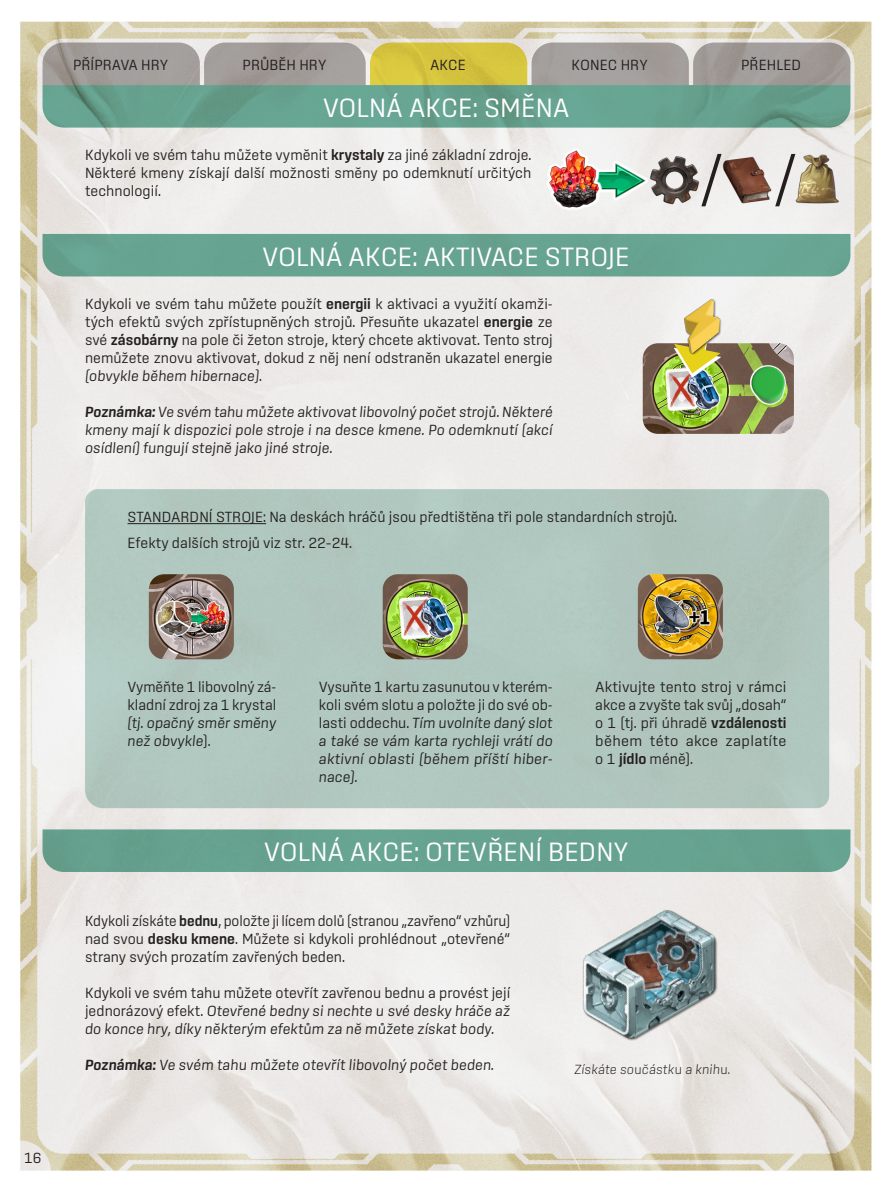
<style>
.page{position:relative;width:893px;height:1191px;background:#fff}
.page>*{position:absolute;margin:0;border:0;box-sizing:border-box;transform-origin:0 0}
.t1{font:300 62.55px "Sinter";color:#231f20}
.t2{font:300 27px "Sinter";color:#fff}
.t3{font:300 15px/18px "Sinter";color:#231f20;text-align:justify}
.t4{font:italic 300 15px/18px "Sinter";color:#231f20;text-align:justify}
.t5{font:italic 200 13.5px "Sinter";color:#231f20}
.s1{font-weight:600}
.s2{font-style:italic}
.s3{font-style:normal}
</style>
<div class="page">
<img style="left:20px;top:21px;width:852px;height:1150px">
<div style="left:85px;top:489px;width:744px;height:319px;background:#b0c7bf"></div>
<div style="left:585px;top:160px;width:64px;height:41px;background:#f1f1ef"></div>
<img style="left:606px;top:162px;width:41px;height:38px">
<div style="left:43px;top:234px;width:807px;height:42px;background:#66a491"></div>
<div style="left:43px;top:829px;width:807px;height:43px;background:#66a291"></div>
<svg style="left:43px;top:43px;width:807px;height:85px;background:#8aa48d"></svg>
<hr style="left:128px;top:523px;width:138px;height:1px;background:#231f20">
<img style="left:542px;top:149px;width:64px;height:64px">
<img style="left:647px;top:152px;width:55px;height:55px">
<img style="left:720px;top:152px;width:52px;height:55px">
<img style="left:794px;top:152px;width:51px;height:55px">
<img style="left:643px;top:343px;width:151px;height:91px">
<img style="left:149px;top:574px;width:85px;height:85px">
<img style="left:638px;top:574px;width:85px;height:85px">
<img style="left:383px;top:574px;width:85px;height:85px">
<svg style="left:674px;top:376px;width:46px;height:1px"></svg>
<svg style="left:674px;top:309px;width:46px;height:67px"></svg>
<div style="left:683px;top:298px;width:39px;height:57px;background:#231f20;opacity:.75"></div>
<img style="left:684px;top:298px;width:35px;height:54px">
<img style="left:739px;top:355px;width:60px;height:60px">
<img style="left:561px;top:895px;width:177px;height:158px">
<p class="t3" style="left:73px;top:55px;width:97px">PŘÍPRAVA HRY</p>
<p class="t3" style="left:243px;top:55px;width:85px">PRŮBĚH HRY</p>
<p class="t3" style="left:430px;top:55px;width:37px">AKCE</p>
<p class="t3" style="left:572px;top:55px;width:78px">KONEC HRY</p>
<p class="t3" style="left:741px;top:55px;width:61px">PŘEHLED</p>
<h2 class="t2" style="left:323px;top:92px;width:248px">VOLNÁ AKCE: SMĚNA</h2>
<p class="t3" style="left:85px;top:146px;width:448px">Kdykoli ve svém tahu můžete vyměnit <span class="s1">krystaly</span> za jiné základní zdroje.<br>Některé kmeny získají další možnosti směny po odemknutí určitých technologií.</p>
<h2 class="t2" style="left:262px;top:241px;width:369px">VOLNÁ AKCE: AKTIVACE STROJE</h2>
<p class="t3" style="left:85px;top:295px;width:469px">Kdykoli ve svém tahu můžete použít <span class="s1">energii</span> k aktivaci a využití okamži&shy;tých efektů svých zpřístupněných strojů. Přesuňte ukazatel <span class="s1">energie</span> ze své <span class="s1">zásobárny</span> na pole či žeton stroje, který chcete aktivovat. Tento stroj nemůžete znovu aktivovat, dokud z něj není odstraněn ukazatel energie <span class="s2">(obvykle během hibernace)</span>.</p>
<p class="t4" style="left:85px;top:403px;width:469px"><span class="s1">Poznámka:</span> Ve svém tahu můžete aktivovat libovolný počet strojů. Některé kmeny mají k dispozici pole stroje i na desce kmene. Po odemknutí (akcí osídlení) fungují stejně jako jiné stroje.</p>
<p class="t3" style="left:128px;top:503px;width:551px;line-height:26.5px">STANDARDNÍ STROJE: Na deskách hráčů jsou předtištěna tři pole standardních strojů.<br>Efekty dalších strojů viz str. 22–24.</p>
<h1 class="t1" style="left:699px;top:144px;width:99px">/ /</h1>
<p class="t3" style="left:24px;top:1149px;width:19px">16</p>
<p class="t3" style="left:128px;top:677px;width:150px">Vyměňte 1 libovolný zá&shy;kladní zdroj za 1 krystal</p>
<p class="t4" style="left:128px;top:713px;width:150px">(tj. opačný směr směny než obvykle<span class="s3">).</span></p>
<p class="t4" style="left:319px;top:677px;width:235px"><span class="s3">Vysuňte 1 kartu zasunutou v kterém&shy;koli svém slotu a položte ji do své ob&shy;lasti oddechu.</span> Tím uvolníte daný slot a také se vám karta rychleji vrátí do aktivní oblasti (během příští hiber&shy;nace).</p>
<p class="t3" style="left:595px;top:677px;width:193px">Aktivujte tento stroj v rámci akce a zvyšte tak svůj „dosah“ o 1 (tj. při úhradě <span class="s1">vzdálenosti </span>během této akce zaplatíte o 1 <span class="s1">jídlo</span> méně).</p>
<h2 class="t2" style="left:264px;top:836px;width:366px">VOLNÁ AKCE: OTEVŘENÍ BEDNY</h2>
<p class="t3" style="left:85px;top:911px;width:427px">Kdykoli získáte <span class="s1">bednu</span>, položte ji lícem dolů (stranou „zavřeno“ vzhůru) nad svou <span class="s1">desku kmene</span>. Můžete si kdykoli prohlédnout „otevřené“ strany svých prozatím zavřených beden.</p>
<p class="t4" style="left:85px;top:983px;width:427px"><span class="s3">Kdykoli ve svém tahu můžete otevřít zavřenou bednu a provést její jednorázový efekt.</span> Otevřené bedny si nechte u své desky hráče až do konce hry, díky některým efektům za ně můžete získat body.</p>
<p class="t4" style="left:85px;top:1055px;width:411px"><span class="s1">Poznámka:</span> Ve svém tahu můžete otevřít libovolný počet beden.</p>
<p class="t5" style="left:574px;top:1061px;width:158px">Získáte součástku a knihu.</p>
</div>
